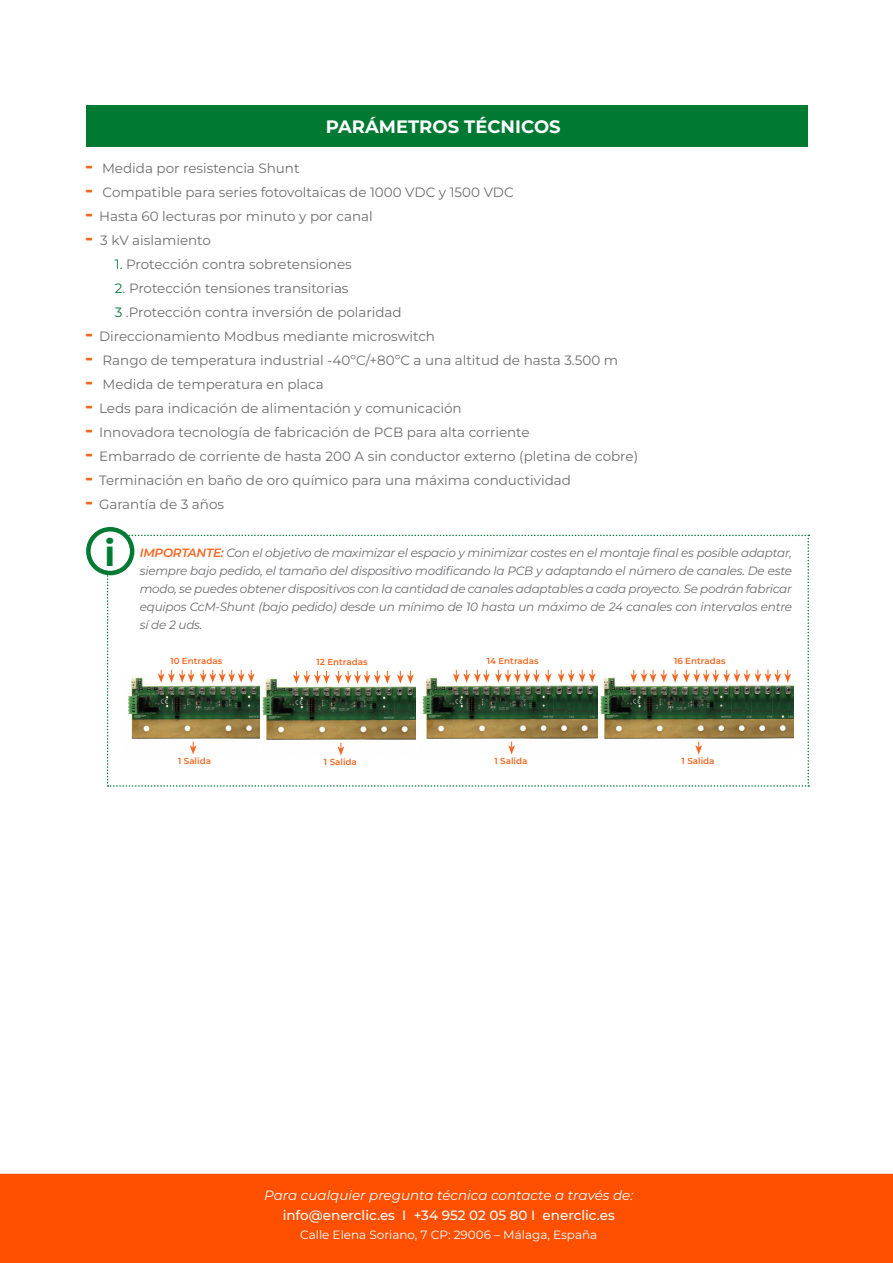
<style>
.page{position:relative;width:893px;height:1263px;background:#fff}
.page>*{position:absolute;margin:0;border:0;box-sizing:border-box;transform-origin:0 0}
.Aclaraciones{font:700 36px "Montserrat";color:#007a33}
.Aclaraciones-2{font:700 18px "Montserrat";color:#fff}
.parrafo_ener{font:13.5px "Montserrat";color:#6c6d70}
.Aclaraciones-3{font:italic 13.5px "Montserrat";color:#fff}
.Aclaraciones-4{font:500 13.5px "Montserrat";color:#fff}
.Aclaraciones-5{font:13.5px "Montserrat";color:#6c6d70}
.parrafo_ener-2{font:italic 12px/18px "Montserrat";letter-spacing:-.02em;color:#6c6d70;text-align:justify}
.Aclaraciones-6{font:12px "Montserrat";color:#fff}
.encbezado_enerclic{font:600 8.7px "Montserrat";color:#f36621}
.s1{font-weight:700;font-size:21px;color:#f36621}
.s2{color:#007a33}
.s3{font-weight:600;color:#f36621}
</style>
<div class="page">
<div style="left:86px;top:105px;width:721px;height:41px;background:#007a33"></div>
<div style="left:0;top:1174px;width:893px;height:89px;background:#fe5000"></div>
<svg style="left:88px;top:529px;width:44px;height:44px"></svg>
<div style="left:86px;top:527px;width:48px;height:48px;border:4px solid #007a33;border-radius:50%"></div>
<svg style="left:107px;top:535px;width:702px;height:252px"></svg>
<p class="Aclaraciones-2" style="left:326px;top:114px;width:236px">PARÁMETROS TÉCNICOS</p>
<p class="Aclaraciones-5" style="left:85px;top:159px;width:216px"><span class="s1">-</span> Medida por resistencia Shunt</p>
<p class="parrafo_ener" style="left:85px;top:183px;width:430px"><span class="s1">-</span> Compatible para series fotovoltaicas de 1000 VDC y 1500 VDC</p>
<p class="parrafo_ener" style="left:85px;top:207px;width:289px"><span class="s1">-</span> Hasta 60 lecturas por minuto y por canal</p>
<p class="parrafo_ener" style="left:85px;top:231px;width:127px"><span class="s1">-</span> 3 kV aislamiento</p>
<p class="parrafo_ener" style="left:115px;top:255px;width:238px"><span class="s2">1.</span> Protección contra sobretensiones</p>
<p class="parrafo_ener" style="left:115px;top:279px;width:235px"><span class="s2">2</span>. Protección tensiones transitorias</p>
<p class="parrafo_ener" style="left:115px;top:303px;width:288px"><span class="s2">3</span> .Protección contra inversión de polaridad</p>
<p class="parrafo_ener" style="left:85px;top:327px;width:352px"><span class="s1">-</span> Direccionamiento Modbus mediante microswitch</p>
<p class="parrafo_ener" style="left:85px;top:351px;width:535px"><span class="s1">-</span> Rango de temperatura industrial -40ºC/+80ºC a una altitud de hasta 3.500 m</p>
<p class="parrafo_ener" style="left:85px;top:375px;width:240px"><span class="s1">-</span> Medida de temperatura en placa</p>
<p class="parrafo_ener" style="left:85px;top:399px;width:378px"><span class="s1">-</span> Leds para indicación de alimentación y comunicación</p>
<p class="parrafo_ener" style="left:85px;top:423px;width:446px"><span class="s1">-</span> Innovadora tecnología de fabricación de PCB para alta corriente</p>
<p class="parrafo_ener" style="left:85px;top:447px;width:555px"><span class="s1">-</span> Embarrado de corriente de hasta 200 A sin conductor externo (pletina de cobre)</p>
<p class="parrafo_ener" style="left:85px;top:471px;width:487px"><span class="s1">-</span> Terminación en baño de oro químico para una máxima conductividad</p>
<p class="parrafo_ener" style="left:85px;top:495px;width:141px"><span class="s1">-</span> Garantía de 3 años</p>
<p class="Aclaraciones" style="left:105px;top:527px;width:12px">i</p>
<p class="parrafo_ener-2" style="left:140px;top:543px;width:654px"><span class="s3">IMPORTANTE:</span> Con el objetivo de maximizar el espacio y minimizar costes en el montaje final es posible adaptar, siempre bajo pedido, el tamaño del dispositivo modificando la PCB y adaptando el número de canales. De este modo, se puedes obtener dispositivos con la cantidad de canales adaptables a cada proyecto. Se podrán fabricar equipos CcM-Shunt (bajo pedido) desde un mínimo de 10 hasta un máximo de 24 canales con intervalos entre sí de 2 uds.</p>
<p class="encbezado_enerclic" style="left:170px;top:654px;width:53px">10 Entradas</p>
<p class="encbezado_enerclic" style="left:317px;top:655px;width:53px">12 Entradas</p>
<p class="encbezado_enerclic" style="left:487px;top:654px;width:54px">14 Entradas</p>
<p class="encbezado_enerclic" style="left:674px;top:654px;width:53px">16 Entradas</p>
<p class="encbezado_enerclic" style="left:178px;top:755px;width:34px">1 Salida</p>
<p class="encbezado_enerclic" style="left:324px;top:756px;width:34px">1 Salida</p>
<p class="encbezado_enerclic" style="left:495px;top:755px;width:34px">1 Salida</p>
<p class="encbezado_enerclic" style="left:682px;top:755px;width:34px">1 Salida</p>
<p class="Aclaraciones-3" style="left:264px;top:1186px;width:370px">Para cualquier pregunta técnica contacte a través de:</p>
<p class="Aclaraciones-4" style="left:283px;top:1205px;width:334px">info@enerclic.es I +34 952 02 05 80 I enerclic.es</p>
<p class="Aclaraciones-6" style="left:300px;top:1227px;width:299px">Calle Elena Soriano, 7 CP: 29006 – Málaga, España</p>
</div>
